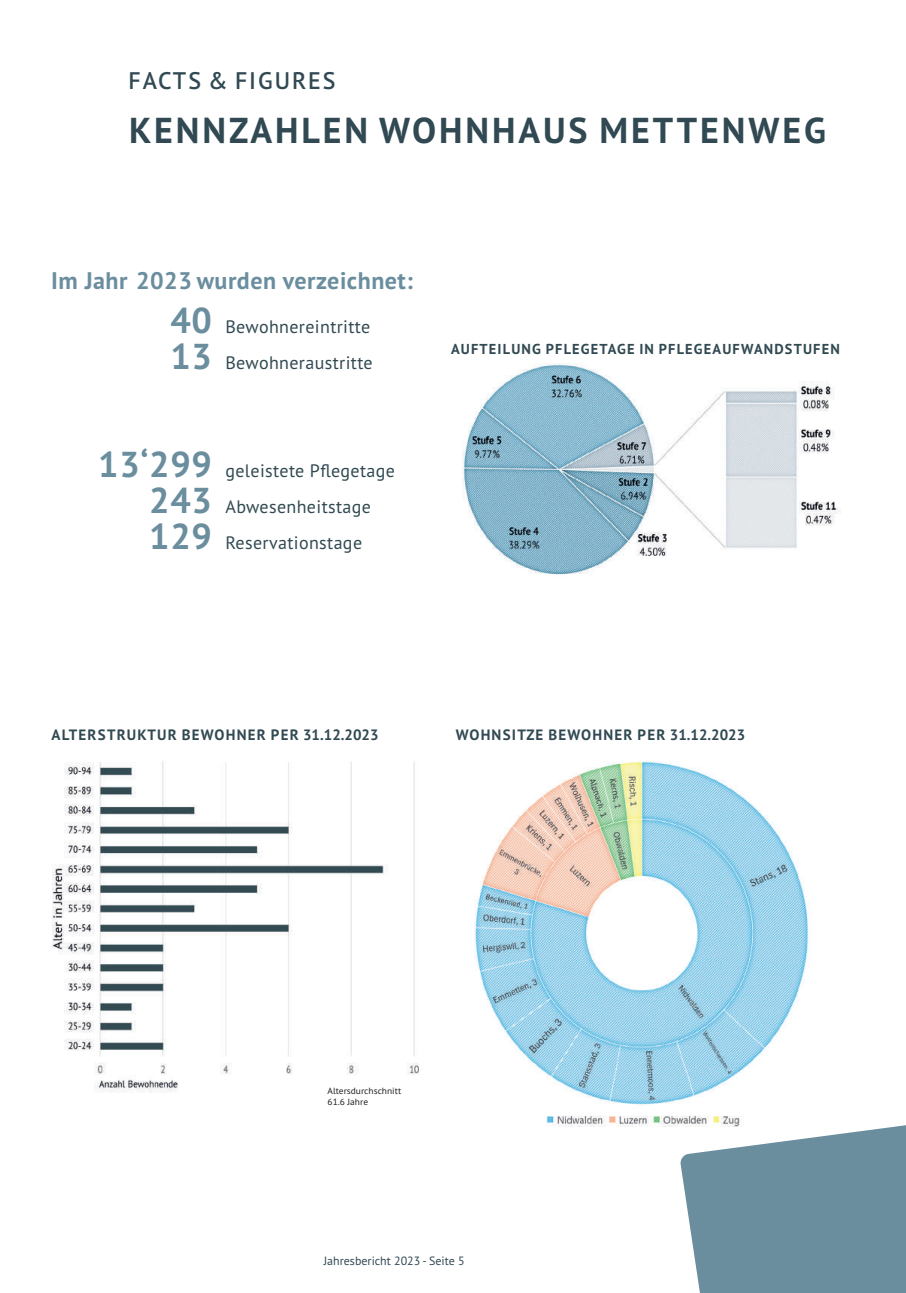
<style>
.page{position:relative;width:906px;height:1293px;background:#fff}
.page>*{position:absolute;margin:0;border:0;box-sizing:border-box;transform-origin:0 0}
.t1{font:700 36px "PT Sans Pro";letter-spacing:.08em;color:#314952}
.t2{font:700 24px "PT Sans Pro";letter-spacing:.02em;color:#6a8e9e}
.t3{font:600 24px "PT Sans Pro";letter-spacing:.08em;color:#314952}
.t4{font:18px/36px "PT Sans Pro";letter-spacing:.02em;color:#314952}
.t5{font:700 15px "PT Sans Pro";letter-spacing:.08em;color:#314952}
.t6{font:700 14.4px "PT Sans Pro";letter-spacing:.08em;color:#314952}
.t7{font:12px "PT Sans Pro";color:#314952}
.t8{font:9px/10.8px "PT Sans Pro";color:#231f20;scale:1.05 1}
.s1{font-weight:700;font-size:36px;color:#6a8e9e}
</style>
<div class="page">
<svg style="left:680px;top:1125px;width:226px;height:168px;background:#7c9ba9"></svg>
<img style="left:462px;top:363px;width:379px;height:212px">
<img style="left:52px;top:761px;width:367px;height:332px">
<img style="left:474px;top:762px;width:368px;height:364px">
<h2 class="t3" style="left:129px;top:65px;width:209px">FACTS &amp; FIGURES</h2>
<h1 class="t1" style="left:129px;top:107px;width:698px">KENNZAHLEN WOHNHAUS METTENWEG</h1>
<h2 class="t2" style="left:51px;top:264px;width:363px">Im Jahr 2023 wurden verzeichnet:</h2>
<p class="t4" style="left:170px;top:308px;width:204px"><span class="s1">40</span> Bewohnereintritte<br><span class="s1">13</span> Bewohneraustritte</p>
<p class="t4" style="left:149px;top:452px;width:247px;text-indent:-51px"><span class="s1">13‘299</span> geleistete Pflegetage<br><span class="s1">243</span> Abwesenheitstage<br><span class="s1">129</span> Reservationstage</p>
<p class="t6" style="left:451px;top:339px;width:390px">AUFTEILUNG PFLEGETAGE IN PFLEGEAUFWANDSTUFEN</p>
<p class="t5" style="left:52px;top:724px;width:328px">ALTERSTRUKTUR BEWOHNER PER 31.12.2023</p>
<p class="t5" style="left:456px;top:724px;width:291px">WOHNSITZE BEWOHNER PER 31.12.2023</p>
<p class="t8" style="left:327px;top:1085px;width:72px">Altersdurchschnitt<br>61.6 Jahre</p>
<p class="t7" style="left:324px;top:1253px;width:142px">Jahresbericht 2023 - Seite 5</p>
</div>
